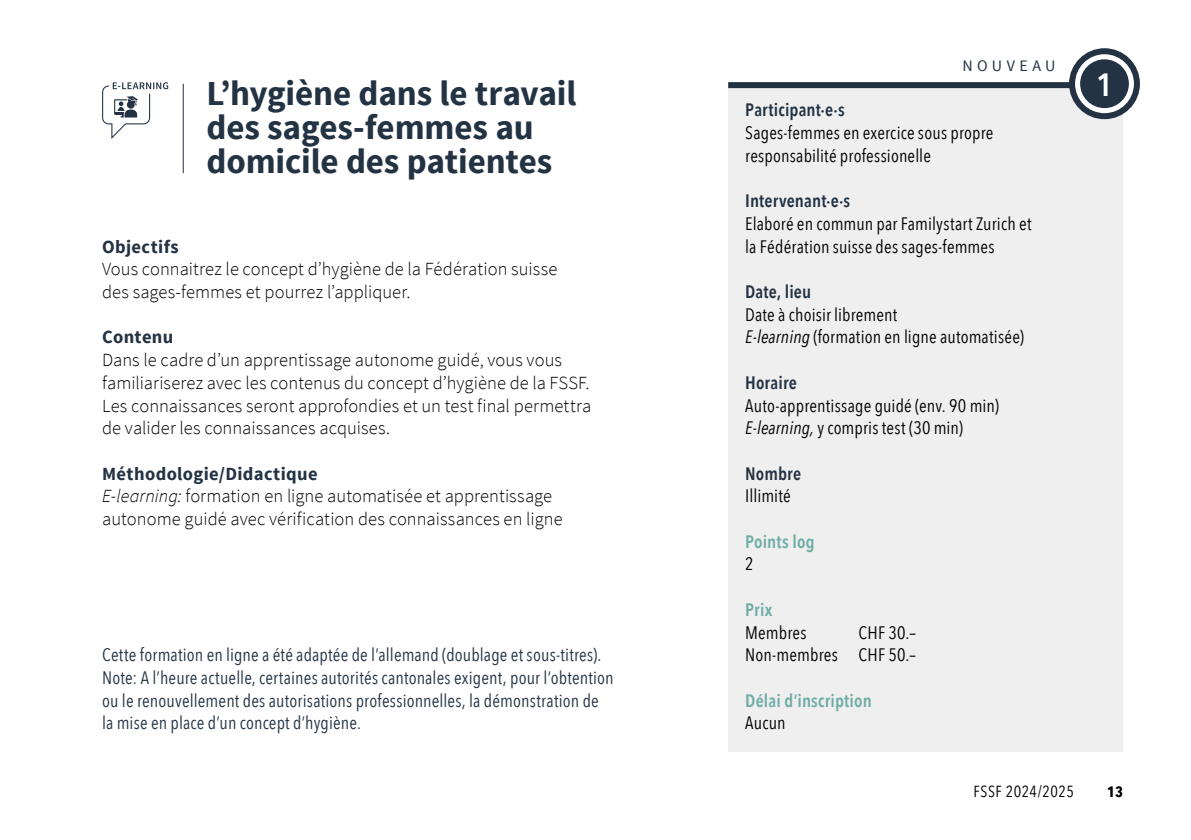
<style>
.page{position:relative;width:1191px;height:840px;background:#fff}
.page>*{position:absolute;margin:0;border:0;box-sizing:border-box;transform-origin:0 0}
.t1{font:700 35px/34px "Source Sans Pro";letter-spacing:-.005em;color:#233344}
.t2{font:600 32px "Avenir Next Condensed";color:#fff}
.t3{font:300 18.4px/22.6px "Source Sans Pro";letter-spacing:.005em;color:#000}
.t4{font:700 18.4px "Source Sans Pro";letter-spacing:.02em;color:#233344}
.t5{font:18px/22.6px "Avenir Next Condensed";letter-spacing:.01em;color:#000}
.t6{font:18px/22.6px "Avenir Next Condensed";letter-spacing:.01em;color:#233344}
.t7{font:600 18px "Avenir Next Condensed";letter-spacing:.01em;color:#233344}
.t8{font:600 18px "Avenir Next Condensed";letter-spacing:.01em;color:#6fada6}
.t9{font:16px "Avenir Next Condensed";letter-spacing:.03em;color:#000}
.t10{font:16px "Source Sans Pro";letter-spacing:.27em;color:#233344}
.t11{font:700 15px "Avenir Next Condensed";color:#000}
.s1{font-weight:700;color:#233344}
.s2{font-style:italic}
</style>
<div class="page">
<div style="left:728px;top:82px;width:395px;height:669px;background:#efefef"></div>
<div style="left:728px;top:82px;width:361px;height:6px;background:#233344"></div>
<svg style="left:1072px;top:51px;width:65px;height:65px"></svg>
<div style="left:1069px;top:48px;width:71px;height:71px;border:6px solid #233344;border-radius:50%"></div>
<div style="left:1080px;top:59px;width:48px;height:49px;background:#233344;border-radius:50%"></div>
<hr style="left:183px;top:84px;width:1px;height:89px;background:#233344">
<svg style="left:102px;top:82px;width:66px;height:57px"></svg>
<h1 class="t1" style="left:206px;top:78px;width:371px">L’hygiène dans le travail des sages-femmes au domicile des patientes</h1>
<p class="t4" style="left:102px;top:234px;width:78px">Objectifs</p>
<p class="t3" style="left:102px;top:258px;width:457px">Vous connaitrez le concept d’hygiène de la Fédération suisse des -sages-femmes et pourrez l’appliquer.</p>
<p class="t4" style="left:102px;top:325px;width:73px">Contenu</p>
<p class="t3" style="left:102px;top:348px;width:491px">Dans le cadre d’un apprentissage autonome guidé, vous vous familiariserez avec les contenus du concept d’hygiène de la FSSF.<br>Les connaissances seront approfondies et un test final permettra de -valider les connaissances acquises.</p>
<p class="t3" style="left:102px;top:462px;width:462px"><span class="s1">Méthodologie/Didactique<br></span><span class="s2">E-learning:</span> formation en ligne automatisée et apprentissage autonome guidé avec vérification des connaissances en ligne</p>
<p class="t6" style="left:102px;top:642px;width:513px">Cette formation en ligne a été adaptée de l’allemand (doublage et sous-titres).<br>Note: A l’heure actuelle, certaines autorités cantonales exigent, pour l’obtention ou le renouvellement des autorisations professionnelles, la démonstration de la mise en place d’un concept d’hygiène.</p>
<p class="t10" style="left:962px;top:56px;width:94px">NOUVEAU</p>
<p class="t7" style="left:745px;top:94px;width:101px">Participant·e·s</p>
<p class="t5" style="left:745px;top:120px;width:250px">Sages-femmes en exercice sous propre responsabilité professionelle</p>
<p class="t7" style="left:745px;top:185px;width:106px">Intervenant·e·s</p>
<p class="t5" style="left:745px;top:211px;width:288px">Elaboré en commun par Familystart Zurich et la Fédération suisse des sages-femmes</p>
<p class="t7" style="left:745px;top:276px;width:68px">Date, lieu</p>
<p class="t5" style="left:745px;top:302px;width:280px">Date à choisir librement<br><span class="s2">E-learning</span> (formation en ligne automatisée)</p>
<p class="t7" style="left:745px;top:367px;width:53px">Horaire</p>
<p class="t5" style="left:745px;top:393px;width:255px">Auto-apprentissage guidé (env. 90 min)<br><span class="s2">E-learning,</span> y compris test (30 min)</p>
<p class="t7" style="left:745px;top:457px;width:57px">Nombre</p>
<p class="t5" style="left:745px;top:483px;width:47px">Illimité</p>
<p class="t8" style="left:745px;top:525px;width:71px">Points log</p>
<p class="t5" style="left:745px;top:551px;width:10px">2</p>
<p class="t8" style="left:745px;top:593px;width:29px">Prix</p>
<p class="t5" style="left:745px;top:619px;width:63px">Membres</p>
<p class="t5" style="left:745px;top:619px;width:172px;text-align:right">CHF 30.–<br>Non-membres CHF 50.–</p>
<p class="t8" style="left:745px;top:684px;width:128px">Délai d’inscription</p>
<p class="t5" style="left:745px;top:710px;width:42px">Aucun</p>
<h2 class="t2" style="left:1096px;top:57px;width:17px">1</h2>
<p class="t9" style="left:973px;top:777px;width:102px">FSSF 2024/2025</p>
<p class="t11" style="left:1107px;top:782px;width:17px">13</p>
</div>
